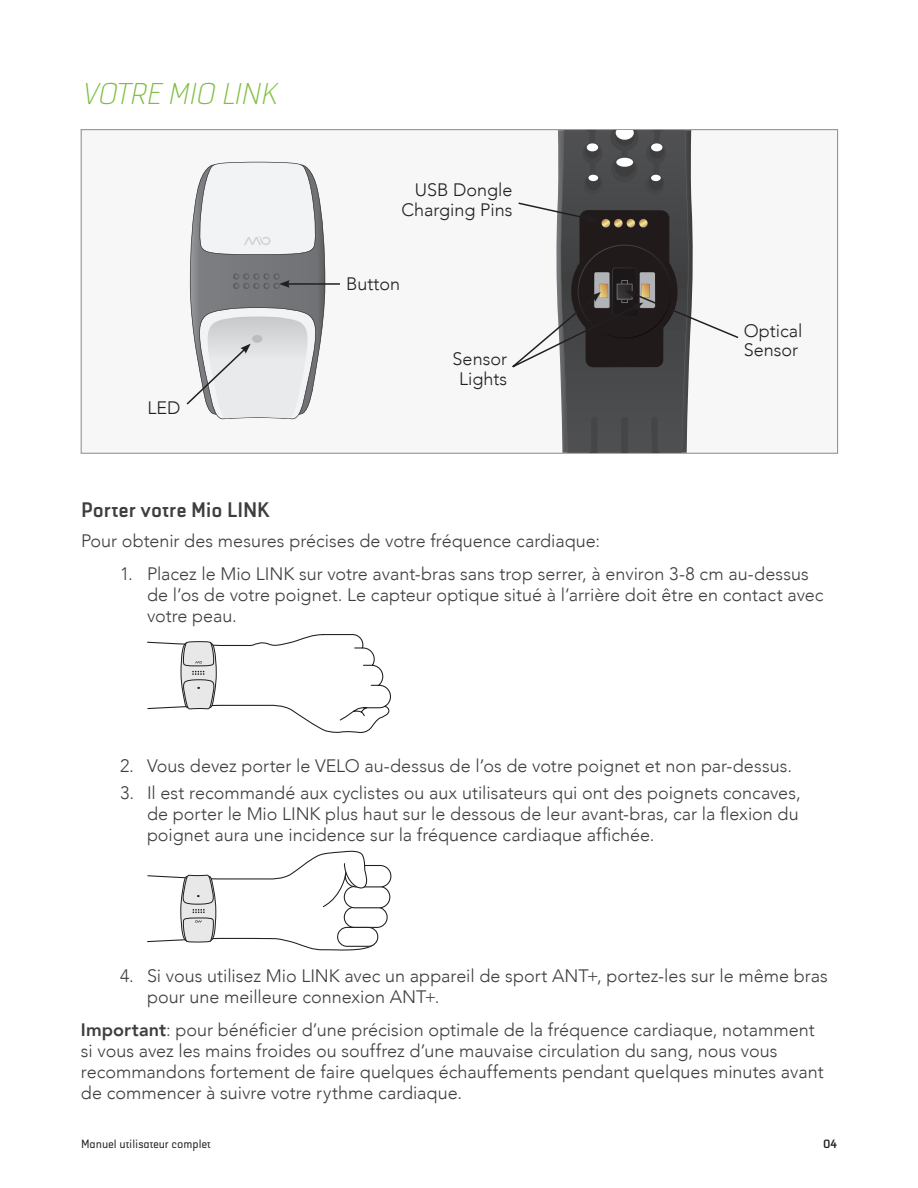
<style>
.page{position:relative;width:918px;height:1188px;background:#fff}
.page>*{position:absolute;margin:0;border:0;box-sizing:border-box;transform-origin:0 0}
.t1{font:italic 300 30px "Selektor";letter-spacing:-.015em;color:#7fbd41}
.t2{font:700 21px "Selektor";letter-spacing:.015em;color:#3e3e3f}
.t3{font:300 18px/21px "Avenir";color:#3e3e3f}
.t4{font:300 18px/19.5px "Avenir";color:#231f20}
.t5{font:12px "Selektor";color:#231f20}
.t6{font:700 12px "Selektor";color:#231f20}
.s1{font-weight:800}
</style>
<div class="page">
<svg style="left:147px;top:634px;width:244px;height:99px"></svg>
<svg style="left:147px;top:851px;width:244px;height:100px"></svg>
<svg style="left:80px;top:129px;width:759px;height:325px"></svg>
<svg style="left:503px;top:130px;width:237px;height:323px"></svg>
<hr style="left:287px;top:283px;width:53px;height:2px;background:#231f20">
<svg style="left:185px;top:162px;width:140px;height:257px"></svg>
<h1 class="t1" style="left:81px;top:75px;width:197px">VOTRE MIO LINK</h1>
<p class="t4" style="left:147px;top:398px;width:35px">LED</p>
<p class="t4" style="left:402px;top:181px;width:113px;text-align:right">USB Dongle<br>Charging Pins</p>
<p class="t4" style="left:346px;top:274px;width:56px">Button</p>
<p class="t4" style="left:453px;top:349px;width:56px;text-align:center">Sensor<br>Lights</p>
<p class="t4" style="left:744px;top:321px;width:60px">Optical<br>Sensor</p>
<p class="t2" style="left:81px;top:498px;width:190px">Porter votre Mio LINK</p>
<p class="t3" style="left:81px;top:530px;width:521px">Pour obtenir des mesures précises de votre fréquence cardiaque:</p>
<p class="t3" style="left:147px;top:563px;width:678px;text-indent:-27px">1. Placez le Mio LINK sur votre avant-bras sans trop serrer, à environ 3-8 cm au-dessus de l’os de votre poignet. Le capteur optique situé à l’arrière doit être en contact avec votre peau.</p>
<p class="t3" style="left:120px;top:755px;width:674px">2. Vous devez porter le VELO au-dessus de l’os de votre poignet et non par-dessus.</p>
<p class="t3" style="left:147px;top:782px;width:655px;text-align:justify;text-indent:-27px">3. Il est recommandé aux cyclistes ou aux utilisateurs qui ont des poignets concaves, de porter le Mio LINK plus haut sur le dessous de leur avant-bras, car la flexion du poignet aura une incidence sur la fréquence cardiaque affichée.</p>
<p class="t3" style="left:147px;top:965px;width:682px;text-indent:-27px">4. Si vous utilisez Mio LINK avec un appareil de sport ANT+, portez-les sur le même bras pour une meilleure connexion ANT+.</p>
<p class="t3" style="left:81px;top:1019px;width:744px"><span class="s1">Important</span>: pour bénéficier d’une précision optimale de la fréquence cardiaque, notamment si vous avez les mains froides ou souffrez d’une mauvaise circulation du sang, nous vous recommandons fortement de faire quelques échauffements pendant quelques minutes avant de commencer à suivre votre rythme cardiaque.</p>
<p class="t5" style="left:81px;top:1136px;width:131px">Manuel utilisateur complet</p>
<p class="t6" style="left:823px;top:1136px;width:15px">04</p>
</div>
